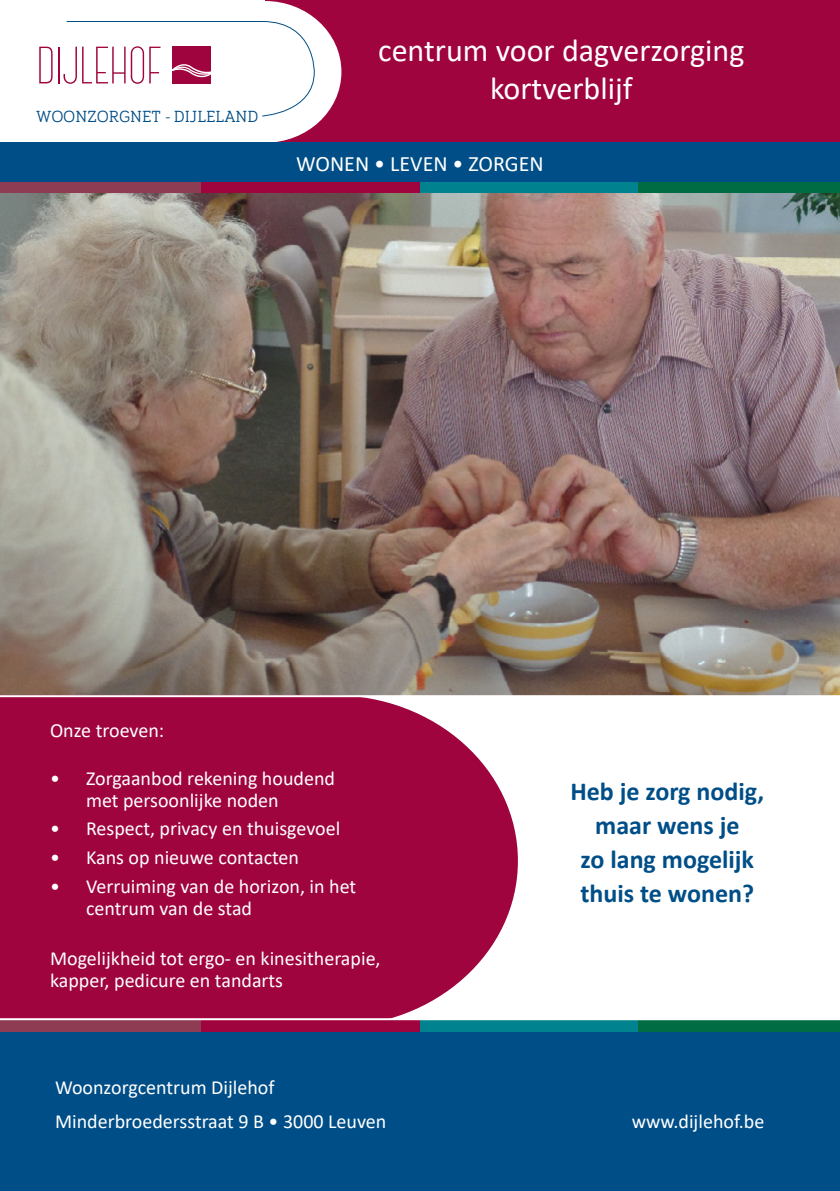
<style>
.page{position:relative;width:840px;height:1191px;background:#fff}
.page>*{position:absolute;margin:0;border:0;box-sizing:border-box;transform-origin:0 0}
.t1{font:32px/38px "Calibri";color:#fff;text-align:center}
.t2{font:700 26px/34px "Calibri";color:#004e87;text-align:center}
.t3{font:22px "Calibri";color:#fff}
.t4{font:20px/22px "Calibri";color:#fff}
.t5{font:16.6px "Bariol Serif";color:#004e87}
</style>
<div class="page">
<img style="left:0;top:193px;width:839px;height:502px">
<div style="left:148px;top:695px;width:369px;height:331px;background:#9f043e;border-radius:50%"></div>
<div style="left:0;top:695px;width:319px;height:327px;background:#9f043e"></div>
<div style="left:265px;top:0;width:574px;height:153px;background:#9f043e"></div>
<div style="left:188px;top:1px;width:153px;height:142px;background:#fff;border-radius:50%"></div>
<div style="left:0;top:155px;width:201px;height:38px;background:#8e3c54"></div>
<div style="left:201px;top:155px;width:219px;height:38px;background:#9f043e"></div>
<div style="left:420px;top:155px;width:218px;height:38px;background:#00828f"></div>
<div style="left:638px;top:155px;width:201px;height:38px;background:#006c43"></div>
<div style="left:0;top:143px;width:839px;height:39px;background:#004e87"></div>
<div style="left:0;top:1020px;width:201px;height:38px;background:#8e3c54"></div>
<div style="left:201px;top:1020px;width:219px;height:38px;background:#9f043e"></div>
<div style="left:420px;top:1020px;width:218px;height:38px;background:#00828f"></div>
<div style="left:638px;top:1020px;width:201px;height:38px;background:#006c43"></div>
<div style="left:0;top:1032px;width:839px;height:159px;background:#004e87"></div>
<hr style="left:0;top:1018px;width:839px;height:2px;background:#fff">
<hr style="left:0;top:695px;width:839px;height:2px;background:#fff">
<svg style="left:39px;top:47px;width:14px;height:37px"></svg>
<hr style="left:58px;top:47px;width:1px;height:36px;background:#9f043e">
<svg style="left:63px;top:21px;width:252px;height:96px"></svg>
<p class="t5" style="left:36px;top:105px;width:223px">WOONZORGNET - DIJLELAND</p>
<h1 class="t1" style="left:378px;top:31px;width:367px">centrum voor dagverzorging kortverblijf</h1>
<p class="t3" style="left:296px;top:148px;width:249px">WONEN • LEVEN • ZORGEN</p>
<p class="t4" style="left:50px;top:719px;width:116px">Onze troeven:</p>
<p class="t4" style="left:86px;top:766px;width:250px;text-indent:-36px">• Zorgaanbod rekening houdend met persoonlijke noden</p>
<p class="t4" style="left:50px;top:817px;width:291px">• Respect, privacy en thuisgevoel</p>
<p class="t4" style="left:50px;top:846px;width:250px">• Kans op nieuwe contacten</p>
<p class="t4" style="left:86px;top:875px;width:271px;text-indent:-36px">• Verruiming van de horizon, in het centrum van de stad</p>
<p class="t4" style="left:50px;top:947px;width:332px">Mogelijkheid tot ergo- en kinesitherapie, kapper, pedicure en tandarts</p>
<p class="t4" style="left:55px;top:1069px;width:333px;line-height:34px">Woonzorgcentrum Dijlehof<br>Minderbroedersstraat 9 B • 3000 Leuven</p>
<h2 class="t2" style="left:570px;top:774px;width:195px">Heb je zorg nodig, maar wens je<br>zo lang mogelijk thuis te wonen?</h2>
<p class="t4" style="left:631px;top:1109px;width:134px">www.dijlehof.be</p>
</div>
